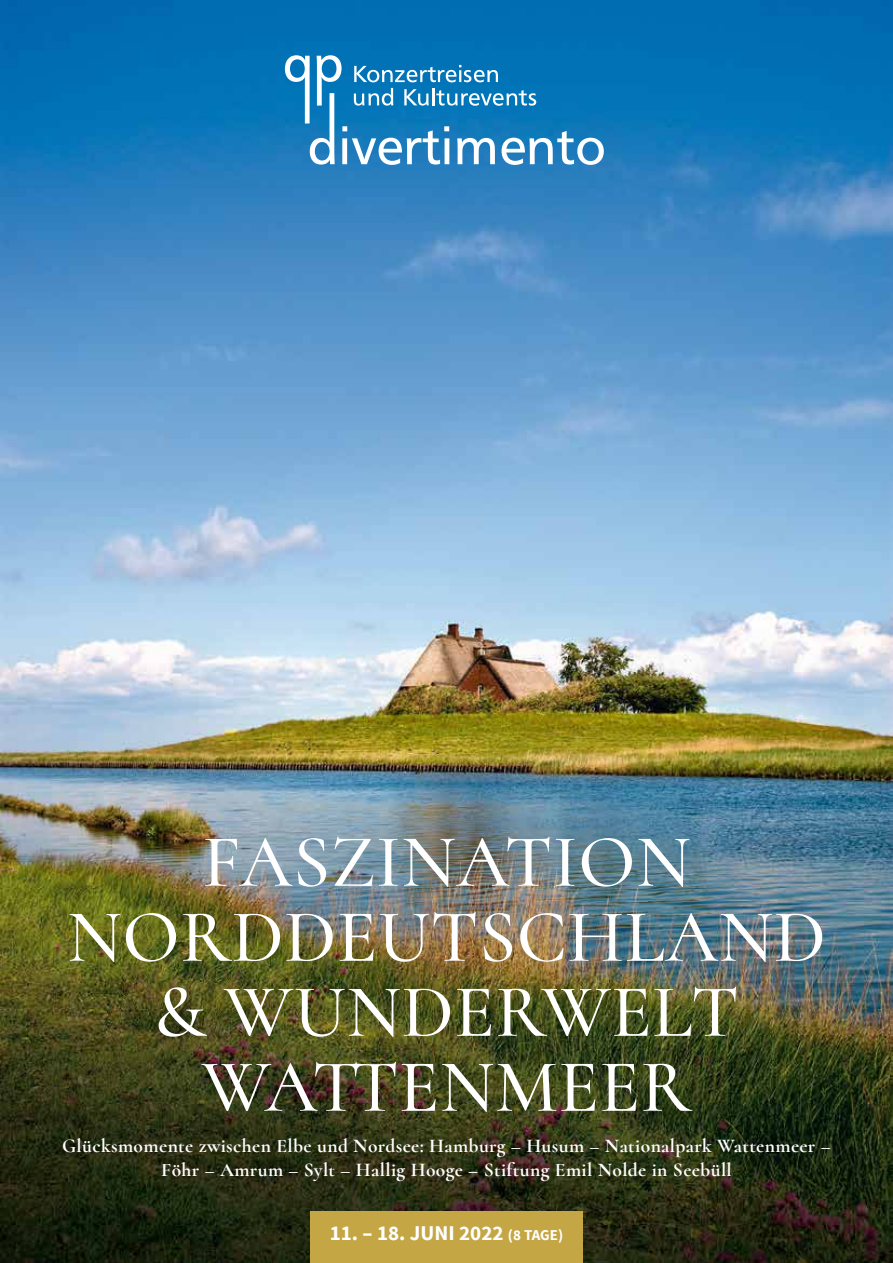
<style>
.page{position:relative;width:893px;height:1263px;background:#fff}
.page>*{position:absolute;margin:0;border:0;box-sizing:border-box;transform-origin:0 0}
.t1{font:500 75px/75px "Cormorant";letter-spacing:.005em;color:#fff;text-align:center}
.t2{font:700 21px "Source Sans Pro";color:#fff}
.t3{font:700 19.5px/24px "Cormorant";letter-spacing:.02em;color:#fff;text-align:center}
.s1{font-size:15px}
</style>
<div class="page">
<img style="left:0;top:0;width:893px;height:1263px">
<svg style="left:285px;top:55px;width:319px;height:110px;background:#348dc4"></svg>
<div style="left:310px;top:1212px;width:273px;height:51px;background:#c5a644"></div>
<h1 class="t1" style="left:67px;top:824px;width:760px">FASZINATION<br>NORDDEUTSCHLAND &amp; WUNDERWELT<br>WATTENMEER</h1>
<p class="t3" style="left:62px;top:1133px;width:770px">Glücksmomente zwischen Elbe und Nordsee: Hamburg – Husum – Nationalpark Wattenmeer –<br>Föhr – Amrum – Sylt – Hallig Hooge – Stiftung Emil Nolde in Seebüll</p>
<p class="t2" style="left:330px;top:1220px;width:235px">11. – 18. JUNI 2022 <span class="s1">(8 TAGE)</span></p>
</div>
